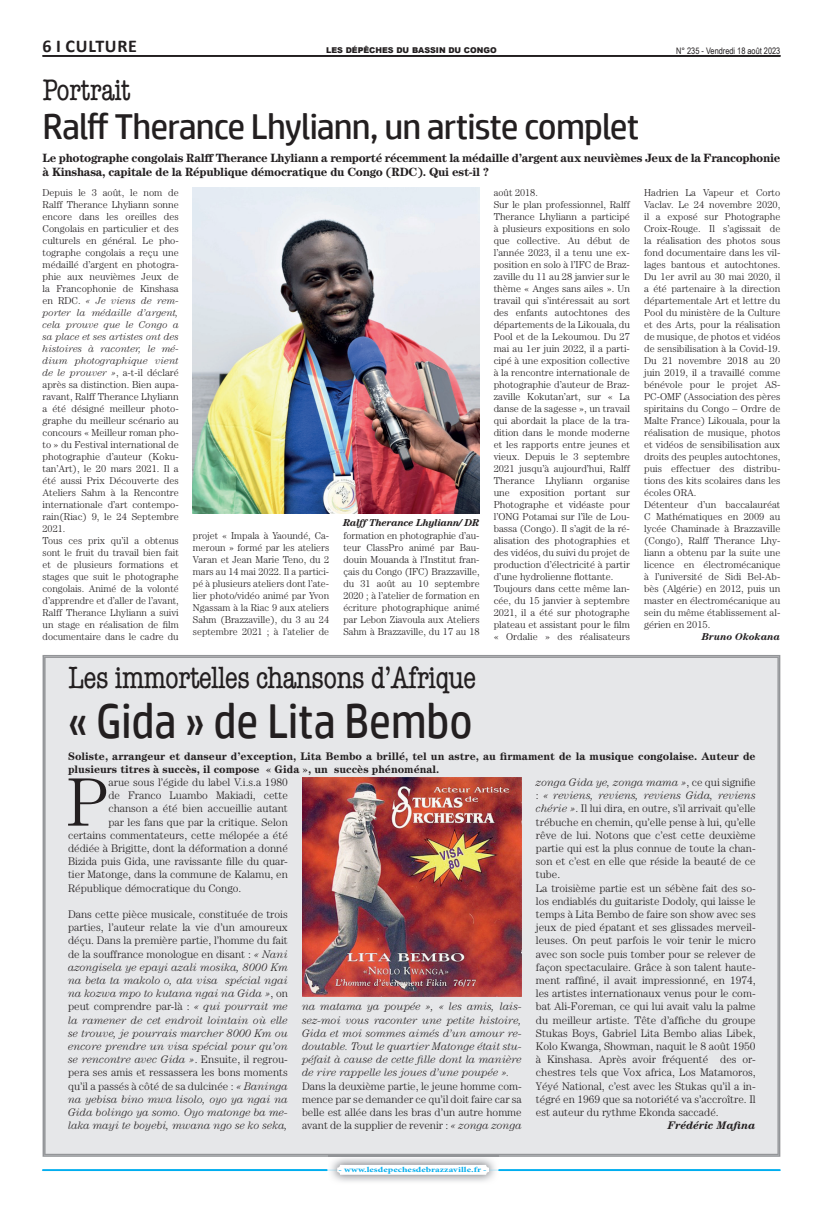
<style>
.page{position:relative;width:823px;height:1205px;background:#fff}
.page>*{position:absolute;margin:0;border:0;box-sizing:border-box;transform-origin:0 0}
.t1{font:300 68.6px "Century";color:#231f20}
.t2{font:49px "HP Simplified";color:#231f20;scale:.9 1}
.t3{font:36px "HP Simplified";letter-spacing:-.025em;color:#231f20}
.t4{font:condensed 31px "American Typewriter Std";letter-spacing:-.025em;color:#231f20}
.t5{font:condensed 30px "American Typewriter Std";letter-spacing:-.025em;color:#231f20}
.t6{font:700 18px "Calibri";letter-spacing:.04em;color:#231f20}
.t7{font:700 12px/14.4px "Century";letter-spacing:-.025em;color:#231f20}
.t8{font:300 11px/13.2px "Century";color:#231f20;text-align:justify}
.t9{font:italic 300 11px/13.2px "Century";color:#231f20;text-align:justify}
.t10{font:700 11px/13.2px "Century";color:#231f20}
.t11{font:italic 700 11px "Century";color:#231f20}
.t12{font:300 10px/12px "Century";color:#231f20}
.t13{font:italic 700 10px "Century";letter-spacing:-.025em;color:#231f20}
.t14{font:italic 700 10px "Century";color:#231f20}
.t15{font:9px "Arial Narrow";color:#231f20}
.t16{font:900 8px "Arial";color:#231f20}
.t17{font:700 7.5px "Minion Pro";letter-spacing:.005em;color:#00aeef;scale:1.33 1}
.s1{font-style:italic}
.s2{font-style:normal}
</style>
<div class="page">
<svg style="left:42px;top:1169px;width:738px;height:2px"></svg>
<div style="left:337px;top:1165px;width:151px;height:10px;background:#fff;border-radius:3px"></div>
<hr style="left:43px;top:55px;width:737px;height:1px;background:#231f20">
<hr style="left:43px;top:56px;width:737px;height:1px;background:#231f20">
<div style="left:44px;top:656px;width:734px;height:499px;background:#e6e7e9"></div>
<img style="left:302px;top:777px;width:219px;height:220px">
<img style="left:193px;top:188px;width:286px;height:325px">
<h3 class="t6" style="left:42px;top:34px;width:96px">6 I CULTURE</h3>
<p class="t16" style="left:326px;top:45px;width:172px">LES DÉPÊCHES DU BASSIN DU CONGO</p>
<p class="t15" style="left:675px;top:44px;width:106px">N° 235 - Vendredi 18 août 2023</p>
<h3 class="t5" style="left:43px;top:73px;width:90px">Portrait</h3>
<h3 class="t3" style="left:43px;top:103px;width:598px">Ralff Therance Lhyliann, un artiste complet</h3>
<p class="t7" style="left:43px;top:150px;width:739px">Le photographe congolais Ralff Therance Lhyliann a remporté récemment la médaille d’argent aux neuvièmes Jeux de la Francophonie à Kinshasa, capitale de la République démocratique du Congo (RDC). Qui est-il ?</p>
<p class="t12" style="left:43px;top:186px;width:138px">Depuis le 3 août, le nom de<br>Ralff Therance Lhyliann sonne encore dans les oreilles des<br>Congolais en particulier et des culturels en général. Le pho&shy;tographe congolais a reçu une médaillé d’argent en photogra&shy;phie aux neuvièmes Jeux de la Francophonie de Kinshasa en RDC. <span class="s1">« Je viens de rem&shy;porter la médaille d’argent, cela prouve que le Congo a sa place et ses artistes ont des histoires à raconter, le mé&shy;dium photographique vient de le prouver »</span>, a-t-il déclaré après sa distinction. Bien aupa&shy;ravant, Ralff Therance Lhyliann a été désigné meilleur photo&shy;graphe du meilleur scénario au concours « Meilleur roman pho&shy;to » du Festival international de photographie d’auteur (Koku&shy;tan’Art), le 20 mars 2021. Il a été aussi Prix Découverte des<br>Ateliers Sahm à la Rencontre internationale d’art contempo&shy;rain(Riac) 9, le 24 Septembre<br>2021.<br>Tous ces prix qu’il a obtenus sont le fruit du travail bien fait et de plusieurs formations et stages que suit le photographe congolais. Animé de la volonté d’apprendre et d’aller de l’avant,<br>Ralff Therance Lhyliann a suivi un stage en réalisation de film documentaire dans le cadre du</p>
<p class="t13" style="left:343px;top:516px;width:138px">Ralff Therance Lhyliann/ DR</p>
<p class="t12" style="left:193px;top:529px;width:138px;text-align:justify">projet « Impala à Yaoundé, Ca&shy;meroun » formé par les ateliers Varan et Jean Marie Teno, du 2 mars au 14 mai 2022. Il a partici&shy;pé à plusieurs ateliers dont l’ate&shy;lier photo/vidéo animé par Yvon Ngassam à la Riac 9 aux ateliers Sahm (Brazzaville), du 3 au 24 septembre 2021 ; à l’atelier de</p>
<p class="t12" style="left:343px;top:529px;width:138px;text-align:justify">formation en photographie d’au&shy;teur ClassPro animé par Bau&shy;douin Mouanda à l’Institut fran&shy;çais du Congo (IFC) Brazzaville, du 31 août au 10 septembre 2020 ; à l’atelier de formation en écriture photographique animé par Lebon Ziavoula aux Ateliers Sahm à Brazzaville, du 17 au 18</p>
<h3 class="t4" style="left:68px;top:661px;width:409px">Les immortelles chansons d’Afrique</h3>
<h2 class="t2" style="left:68px;top:689px;width:451px">« Gida » de Lita Bembo</h2>
<p class="t12" style="left:493px;top:186px;width:138px">août 2018.<br>Sur le plan professionnel, Ralff<br>Therance Lhyliann a participé à plusieurs expositions en solo que collective. Au début de l’année 2023, il a tenu une ex&shy;position en solo à l’IFC de Braz&shy;zaville du 11 au 28 janvier sur le thème « Anges sans ailes ». Un travail qui s’intéressait au sort des enfants autochtones des départements de la Likouala, du<br>Pool et de la Lekoumou. Du 27 mai au 1er juin 2022, il a parti&shy;cipé à une exposition collective à la rencontre internationale de photographie d’auteur de Braz&shy;zaville Kokutan’art, sur « La danse de la sagesse », un travail qui abordait la place de la tra&shy;dition dans le monde moderne et les rapports entre jeunes et vieux. Depuis le 3 septembre<br>2021 jusqu’à aujourd’hui, Ralff<br>Therance Lhyliann organise une exposition portant sur<br>Photographe et vidéaste pour l’ONG Potamai sur l’île de Lou&shy;bassa (Congo). Il s’agit de la ré&shy;alisation des photographies et des vidéos, du suivi du projet de production d’électricité à partir d’une hydrolienne flottante.<br>Toujours dans cette même lan&shy;cée, du 15 janvier à septembre<br>2021, il a été sur photographe plateau et assistant pour le film « Ordalie » des réalisateurs</p>
<p class="t12" style="left:643px;top:186px;width:138px">Hadrien La Vapeur et Corto<br>Vaclav. Le 24 novembre 2020, il a exposé sur Photographe<br>Croix-Rouge. Il s’agissait de la réalisation des photos sous fond documentaire dans les vil&shy;lages bantous et autochtones.<br>Du 1er avril au 30 mai 2020, il a été partenaire à la direction départementale Art et lettre du<br>Pool du ministère de la Culture et des Arts, pour la réalisation de musique, de photos et vidéos de sensibilisation à la Covid-19.<br>Du 21 novembre 2018 au 20 juin 2019, il a travaillé comme bénévole pour le projet AS-<br>PC-OMF (Association des pères spiritains du Congo – Ordre de<br>Malte France) Likouala, pour la réalisation de musique, photos et vidéos de sensibilisation aux droits des peuples autochtones, puis effectuer des distribu&shy;tions des kits scolaires dans les écoles ORA.<br>Détenteur d’un baccalauréat<br>C Mathématiques en 2009 au lycée Chaminade à Brazzaville (Congo), Ralff Therance Lhy&shy;liann a obtenu par la suite une licence en électromécanique à l’université de Sidi Bel-Ab&shy;bès (Algérie) en 2012, puis un master en électromécanique au sein du même établissement al&shy;gérien en 2015.</p>
<p class="t14" style="left:701px;top:631px;width:80px">Bruno Okokana</p>
<p class="t10" style="left:68px;top:749px;width:688px">Soliste, arrangeur et danseur d’exception, Lita Bembo a brillé, tel un astre, au firmament de la musique congolaise. Auteur de plusieurs titres à succès, il compose « Gida », un succès phénoménal.</p>
<h1 class="t1" style="left:66px;top:763px;width:43px">P</h1>
<p class="t8" style="left:108px;top:775px;width:181px">arue sous l’égide du label V.i.s.a 1980</p>
<p class="t8" style="left:535px;top:775px;width:221px;text-align:left"><span class="s1">zonga Gida ye, zonga mama »</span>, ce qui signifie : <span class="s1">« reviens, reviens, reviens Gida, reviens chérie »</span>. Il lui dira, en outre, s’il arrivait qu’elle trébuche en chemin, qu’elle pense à lui, qu’elle rêve de lui. Notons que c’est cette deuxième partie qui est la plus connue de toute la chan&shy;son et c’est en elle que réside la beauté de ce tube.<br>La troisième partie est un sébène fait des so&shy;los endiablés du guitariste Dodoly, qui laisse le temps à Lita Bembo de faire son show avec ses jeux de pied épatant et ses glissades merveil&shy;leuses. On peut parfois le voir tenir le micro avec son socle puis tomber pour se relever de façon spectaculaire. Grâce à son talent haute&shy;ment raffiné, il avait impressionné, en 1974, les artistes internationaux venus pour le com&shy;bat Ali-Foreman, ce qui lui avait valu la palme du meilleur artiste. Tête d’affiche du groupe Stukas Boys, Gabriel Lita Bembo alias Libek, Kolo Kwanga, Showman, naquit le 8 août 1950 à Kinshasa. Après avoir fréquenté des or&shy;chestres tels que Vox africa, Los Matamoros, Yéyé National, c’est avec les Stukas qu’il a in&shy;tégré en 1969 que sa notoriété va s’accroître. Il est auteur du rythme Ekonda saccadé.</p>
<p class="t11" style="left:667px;top:1119px;width:89px">Frédéric Mafina</p>
<p class="t8" style="left:108px;top:789px;width:181px">de Franco Luambo Makiadi, cette</p>
<p class="t8" style="left:108px;top:802px;width:181px">chanson a été bien accueillie autant</p>
<p class="t8" style="left:108px;top:815px;width:181px">par les fans que par la critique. Selon</p>
<p class="t8" style="left:68px;top:828px;width:221px">certains commentateurs, cette mélopée a été</p>
<p class="t8" style="left:68px;top:841px;width:221px">dédiée à Brigitte, dont la déformation a donné</p>
<p class="t8" style="left:68px;top:855px;width:221px">Bizida puis Gida, une ravissante fille du quar-</p>
<p class="t8" style="left:68px;top:868px;width:221px">tier Matonge, dans la commune de Kalamu, en</p>
<p class="t8" style="left:68px;top:881px;width:175px">République démocratique du Congo.</p>
<p class="t9" style="left:68px;top:907px;width:221px"><span class="s2">Dans cette pièce musicale, constituée de trois parties, l’auteur relate la vie d’un amoureux déçu. Dans la première partie, l’homme du fait de la souffrance monologue en disant :</span> « Nani azongisela ye epayi azali mosika, 8000 Km na beta ta makolo o, ata visa spécial ngai na kozwa mpo to kutana ngai na Gida »<span class="s2">, on peut comprendre par-là :</span> « qui pourrait me la ramener de cet endroit lointain où elle se trouve, je pourrais marcher 8000 Km ou encore prendre un visa spécial pour qu’on se rencontre avec Gida »<span class="s2">. Ensuite, il regrou&shy;pera ses amis et ressassera les bons moments qu’il a passés à côté de sa dulcinée :</span> « Baninga na yebisa bino mwa lisolo, oyo ya ngai na Gida bolingo ya somo. Oyo matonge ba me&shy;laka mayi te boyebi, mwana ngo se ko seka,</p>
<p class="t9" style="left:302px;top:1000px;width:221px">na matama ya poupée », « les amis, lais&shy;sez-moi vous raconter une petite histoire, Gida et moi sommes aimés d’un amour re&shy;doutable. Tout le quartier Matonge était stu&shy;péfait à cause de cette fille dont la manière de rire rappelle les joues d’une poupée ».</p>
<p class="t8" style="left:302px;top:1079px;width:221px">Dans la deuxième partie, le jeune homme com&shy;mence par se demander ce qu’il doit faire car sa belle est allée dans les bras d’un autre homme avant de la supplier de revenir : <span class="s1">« zonga zonga</span></p>
<p class="t17" style="left:338px;top:1164px;width:113px">- www.lesdepechesdebrazzaville.fr -</p>
</div>
